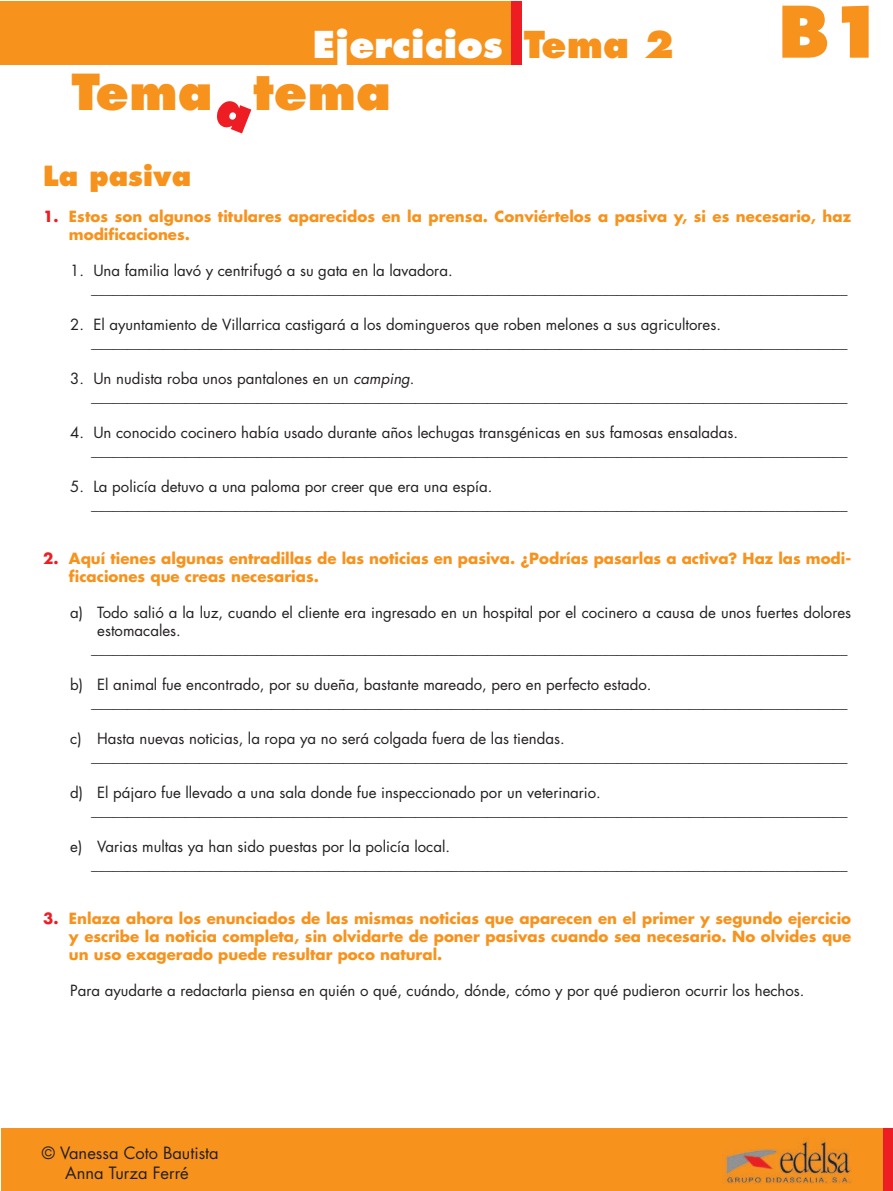
<style>
.page{position:relative;width:893px;height:1191px;background:#fff}
.page>*{position:absolute;margin:0;border:0;box-sizing:border-box;transform-origin:0 0}
.t1{font:800 69px "Futura Std";color:#f7931d}
.t2{font:800 48.3px "Futura Std";color:#f7931d}
.t3{font:800 36px "Futura Std";color:#fff}
.t4{font:800 36px "Futura Std";color:#f7931d}
.t5{font:800 27px "Futura Std";color:#f7931d}
.t6{font:16.5px/19.8px "Futura Std";color:#231f20;text-align:center}
.t7{font:15px/18px "Futura Std";color:#231f20}
.t8{font:700 15px/18px "Futura Std";color:#f7931d}
.s1{color:#ee1d23}
.s2{font-style:italic}
</style>
<div class="page">
<div style="left:1px;top:1128px;width:882px;height:63px;background:#f7931d"></div>
<div style="left:883px;top:1128px;width:10px;height:63px;background:#ee1d23"></div>
<img style="left:725px;top:1138px;width:126px;height:45px">
<div style="left:1px;top:1px;width:510px;height:63px;background:#f7931d"></div>
<div style="left:511px;top:1px;width:10px;height:63px;background:#ee1d23"></div>
<h3 class="t3" style="left:313px;top:21px;width:191px">Ejercicios</h3>
<h2 class="t2" style="left:72px;top:61px;width:321px">Tema tema</h2>
<h3 class="t4" style="left:524px;top:21px;width:152px">Tema 2</h3>
<h1 class="t1" style="left:778px;top:-12px;width:110px">B1</h1>
<h3 class="t5" style="left:43px;top:159px;width:150px">La pasiva</h3>
<p class="t8" style="left:69px;top:207px;width:784px;text-indent:-26px"><span class="s1">1.</span> Estos son algunos titulares aparecidos en la prensa. Conviértelos a pasiva y, si es necesario, haz modificaciones.</p>
<p class="t7" style="left:91px;top:262px;width:758px;text-indent:-21px">1. Una familia lavó y centrifugó a su gata en la lavadora. _________________________________________________________________________________________________________</p>
<p class="t7" style="left:91px;top:316px;width:758px;text-indent:-21px">2. El ayuntamiento de Villarrica castigará a los domingueros que roben melones a sus agricultores. _________________________________________________________________________________________________________</p>
<p class="t7" style="left:91px;top:370px;width:758px;text-indent:-21px">3. Un nudista roba unos pantalones en un <span class="s2">camping</span>. _________________________________________________________________________________________________________</p>
<p class="t7" style="left:91px;top:424px;width:758px;text-indent:-21px">4. Un conocido cocinero había usado durante años lechugas transgénicas en sus famosas ensaladas. _________________________________________________________________________________________________________</p>
<p class="t7" style="left:91px;top:478px;width:758px;text-indent:-21px">5. La policía detuvo a una paloma por creer que era una espía. _________________________________________________________________________________________________________</p>
<p class="t8" style="left:69px;top:549px;width:784px;text-indent:-26px"><span class="s1">2.</span> Aquí tienes algunas entradillas de las noticias en pasiva. ¿Podrías pasarlas a activa? Haz las modi&shy;ficaciones que creas necesarias.</p>
<p class="t7" style="left:70px;top:604px;width:782px">a) Todo salió a la luz, cuando el cliente era ingresado en un hospital por el cocinero a causa de unos fuertes dolores</p>
<p class="t7" style="left:97px;top:622px;width:85px">estomacales.</p>
<p class="t7" style="left:91px;top:640px;width:758px">_________________________________________________________________________________________________________</p>
<p class="t7" style="left:91px;top:676px;width:758px;text-indent:-21px">b) El animal fue encontrado, por su dueña, bastante mareado, pero en perfecto estado. _________________________________________________________________________________________________________</p>
<p class="t7" style="left:91px;top:730px;width:758px;text-indent:-21px">c) Hasta nuevas noticias, la ropa ya no será colgada fuera de las tiendas. _________________________________________________________________________________________________________</p>
<p class="t7" style="left:91px;top:784px;width:758px;text-indent:-21px">d) El pájaro fue llevado a una sala donde fue inspeccionado por un veterinario. _________________________________________________________________________________________________________</p>
<p class="t7" style="left:91px;top:838px;width:758px;text-indent:-21px">e) Varias multas ya han sido puestas por la policía local. _________________________________________________________________________________________________________</p>
<p class="t8" style="left:69px;top:909px;width:784px;text-align:justify;text-indent:-26px"><span class="s1">3.</span> Enlaza ahora los enunciados de las mismas noticias que aparecen en el primer y segundo ejercicio y escribe la noticia completa, sin olvidarte de poner pasivas cuando sea necesario. No olvides que un uso exagerado puede resultar poco natural.</p>
<p class="t7" style="left:70px;top:982px;width:736px">Para ayudarte a redactarla piensa en quién o qué, cuándo, dónde, cómo y por qué pudieron ocurrir los hechos.</p>
<p class="t6" style="left:42px;top:1143px;width:178px">© Vanessa Coto Bautista<br>Anna Turza Ferré</p>
</div>
